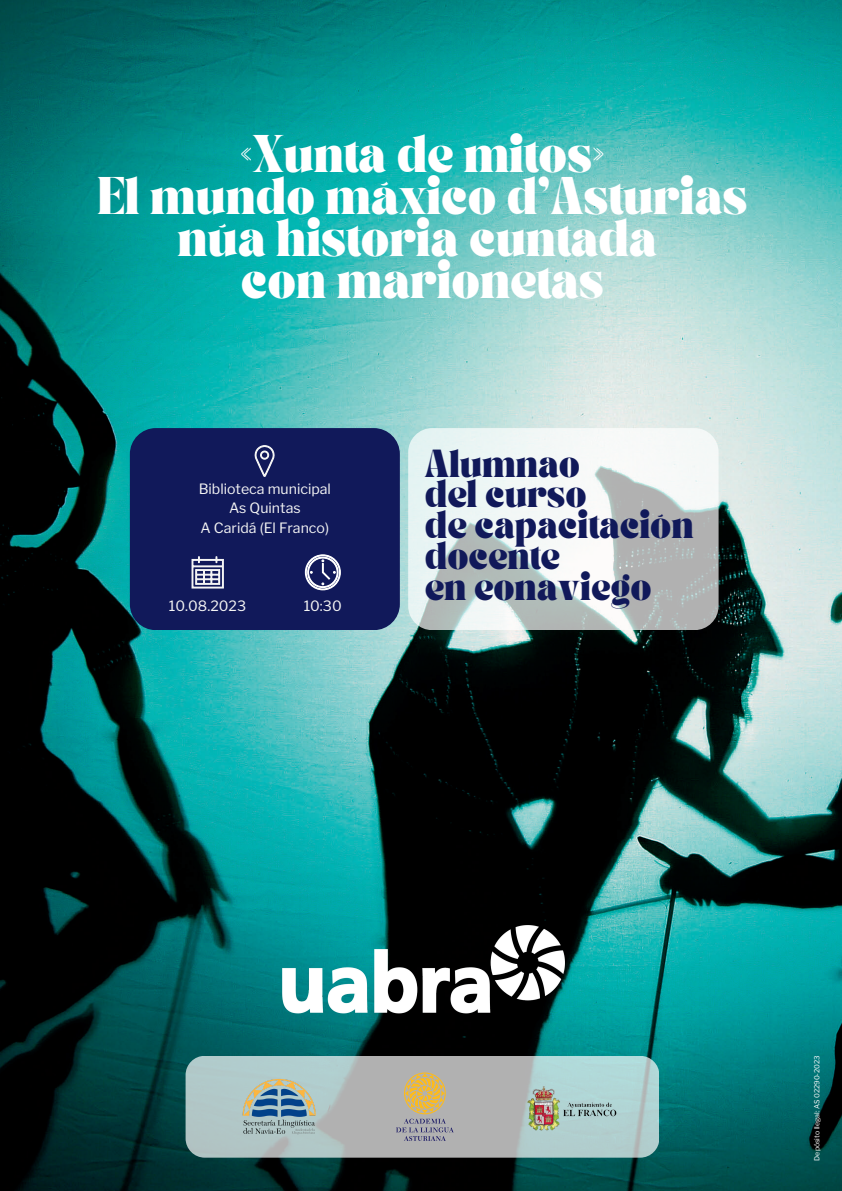
<style>
.page{position:relative;width:842px;height:1191px;background:#fff}
.page>*{position:absolute;margin:0;border:0;box-sizing:border-box;transform-origin:0 0}
.t1{font:700 32.5px "TANASHFORD";color:#fff}
.t2{font:700 24px/30.7px "TANASHFORD";color:#11195a}
.t3{font:14.1px "Libre Franklin";color:#f4f4f4}
.t4{font:7px "Libre Franklin";color:#fff}
</style>
<div class="page">
<img style="left:0;top:0;width:842px;height:1190px">
<div style="left:130px;top:428px;width:270px;height:201px;background:#11195a;border-radius:26px"></div>
<svg style="left:254px;top:445px;width:21px;height:32px"></svg>
<svg style="left:191px;top:556px;width:33px;height:33px"></svg>
<svg style="left:305px;top:554px;width:36px;height:36px"></svg>
<img style="left:277px;top:925px;width:287px;height:104px">
<svg style="left:408px;top:428px;width:311px;height:202px"></svg>
<svg style="left:186px;top:1055px;width:473px;height:102px;background:#aebfbf"></svg>
<svg style="left:396px;top:1072px;width:58px;height:68px;background:#b8ab8f"></svg>
<img style="left:527px;top:1086px;width:90px;height:44px">
<img style="left:235px;top:1078px;width:87px;height:56px">
<p class="t1" style="left:240px;top:133px;width:367px">«Xunta de mitos»</p>
<p class="t1" style="left:97px;top:175px;width:652px">El mundo máxico d'Asturias</p>
<p class="t1" style="left:177px;top:217px;width:481px">núa historia cuntada</p>
<p class="t1" style="left:241px;top:259px;width:365px">con marionetas</p>
<p class="t3" style="left:199px;top:480px;width:134px">Biblioteca municipal</p>
<p class="t3" style="left:229px;top:500px;width:73px">As Quintas</p>
<p class="t3" style="left:201px;top:519px;width:130px">A Caridá (El Franco)</p>
<p class="t3" style="left:169px;top:597px;width:79px">10.08.2023</p>
<p class="t3" style="left:304px;top:597px;width:40px">10:30</p>
<p class="t2" style="left:425px;top:451px;width:157px">Alumnao</p>
<p class="t2" style="left:425px;top:482px;width:163px">del curso</p>
<p class="t2" style="left:425px;top:513px;width:270px">de capacitación docente</p>
<p class="t2" style="left:425px;top:574px;width:228px">en eonaviego</p>
<p class="t4" style="left:813px;top:1160px;width:107px;rotate:-90deg">Depósito llegal: AS 02290-2023</p>
</div>
